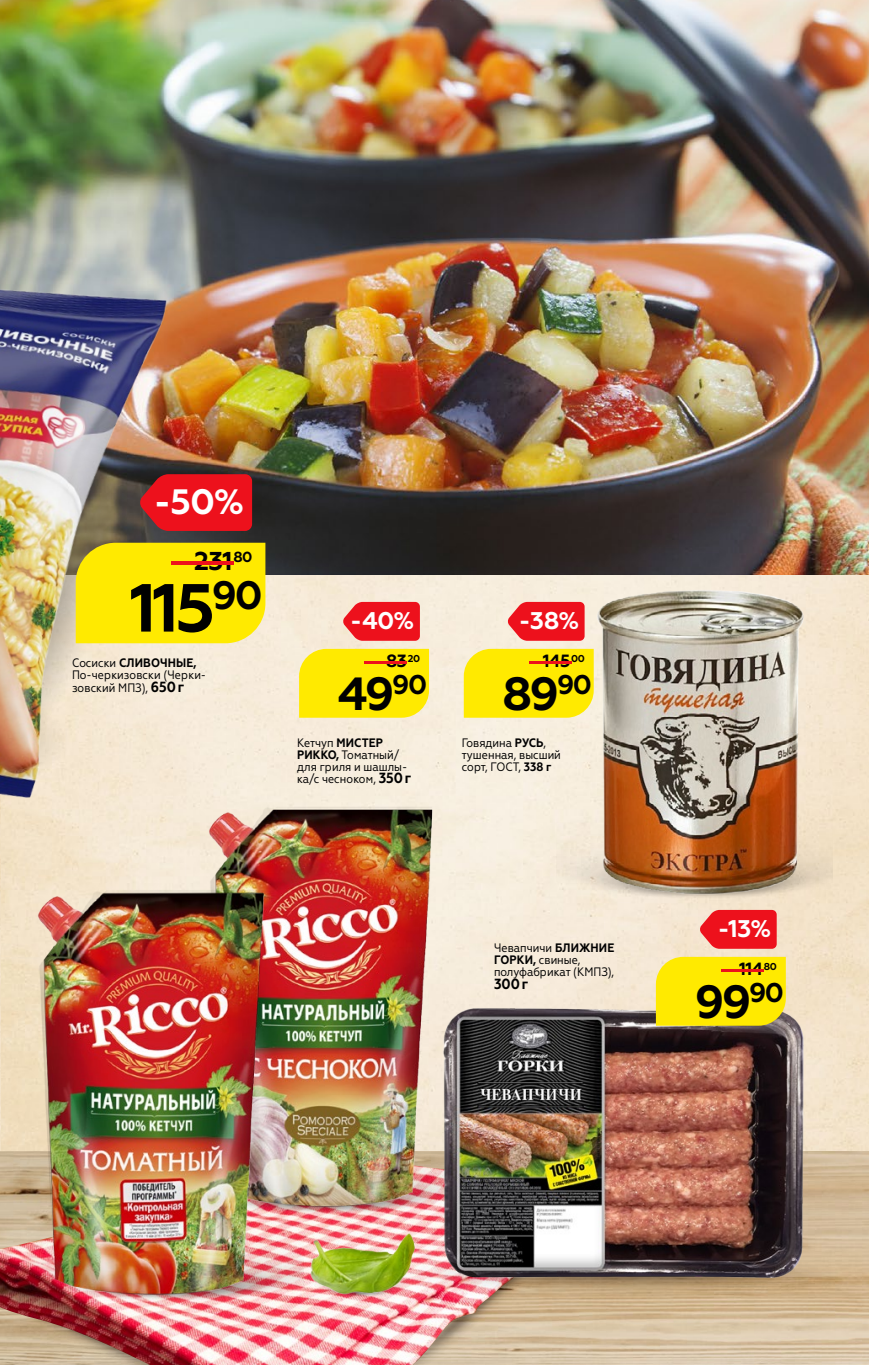
<style>
.page{position:relative;width:869px;height:1365px;background:#fff}
.page>*{position:absolute;margin:0;border:0;box-sizing:border-box;transform-origin:0 0}
.t1{font:700 67.9px "Geometria";color:#000}
.t2{font:700 46.38px "Geometria";color:#000}
.t3{font:700 35.18px "Geometria";color:#fff}
.t4{font:700 25.9px "Geometria";color:#000002}
.t5{font:700 24.15px "Geometria";color:#fff}
.t6{font:700 17.68px "Geometria";letter-spacing:-.03em;color:#000002}
.t7{font:700 14.7px "Geometria Narrow";color:#000}
.t8{font:700 14.53px "Geometria";color:#000002}
.t9{font:12.25px/12.2px "Geometria Narrow";color:#000}
.t10{font:700 9.97px "Geometria";color:#000002}
.s1{font-size:25.9px;color:#ed111c}
.s2{font-weight:700}
.s3{font-weight:700;font-size:14.7px}
.s4{font-size:17.68px;color:#ed111c}
</style>
<div class="page">
<img style="left:1px;top:574px;width:867px;height:577px">
<img style="left:0;top:0;width:1px;height:1364px">
<img style="left:0;top:0;width:868px;height:574px">
<img style="left:0;top:1302px;width:597px;height:62px">
<img style="left:556px;top:812px;width:276px;height:88px">
<img style="left:592px;top:582px;width:219px;height:318px">
<img style="left:117px;top:799px;width:329px;height:405px">
<img style="left:0;top:885px;width:305px;height:417px">
<img style="left:281px;top:1204px;width:155px;height:110px">
<img style="left:374px;top:1238px;width:494px;height:65px">
<img style="left:436px;top:1000px;width:375px;height:329px">
<div style="left:655px;top:956px;width:130px;height:69px;background:#ffea00"></div>
<svg style="left:699px;top:909px;width:77px;height:39px;background:#ed2a31"></svg>
<div style="left:463px;top:648px;width:130px;height:69px;background:#ffea00"></div>
<svg style="left:507px;top:602px;width:77px;height:38px;background:#ed262e"></svg>
<div style="left:299px;top:648px;width:130px;height:69px;background:#ffea00"></div>
<svg style="left:342px;top:602px;width:77px;height:38px;background:#ed262e"></svg>
<img style="left:0;top:800px;width:205px;height:54px">
<img style="left:0;top:800px;width:165px;height:45px">
<img style="left:0;top:124px;width:215px;height:676px">
<div style="left:76px;top:542px;width:189px;height:101px;background:#ffea00"></div>
<svg style="left:139px;top:474px;width:113px;height:57px;background:#da151e"></svg>
<h3 class="t3" style="left:154px;top:480px;width:92px">-50%</h3>
<p class="t8" style="left:151px;top:548px;width:102px"><span class="s1">-</span>80</p>
<h3 class="t4" style="left:194px;top:545px;width:40px">231</h3>
<h1 class="t1" style="left:130px;top:567px;width:134px">115<sup>90</sup></h1>
<p class="t9" style="left:72px;top:656px;width:136px">Сосиски <span class="s2">СЛИВОЧНЫЕ,<br></span>По-черкизовски (Черки&shy;зовский МПЗ), <span class="s3">650г</span></p>
<h3 class="t5" style="left:350px;top:606px;width:66px">-40%</h3>
<h3 class="t5" style="left:518px;top:606px;width:62px">-38%</h3>
<p class="t10" style="left:351px;top:652px;width:71px"><span class="s4">-</span>20</p>
<h3 class="t6" style="left:386px;top:650px;width:22px">83</h3>
<p class="t10" style="left:515px;top:652px;width:71px"><span class="s4">-</span>00</p>
<h3 class="t6" style="left:542px;top:650px;width:29px">145</h3>
<h2 class="t2" style="left:338px;top:666px;width:91px">49<sup>90</sup></h2>
<h2 class="t2" style="left:502px;top:666px;width:91px">89<sup>90</sup></h2>
<p class="t9" style="left:297px;top:736px;width:116px">Кетчуп <span class="s2">МИСТЕР<br>РИККО,</span> Томатный/ для гриля и шашлы&shy;ка/с чесноком, <span class="s3">350г</span></p>
<p class="t9" style="left:461px;top:736px;width:101px">Говядина <span class="s2">РУСЬ</span>, тушенная, высший сорт, ГОСТ, <span class="s2">338 г</span></p>
<p class="t9" style="left:494px;top:941px;width:122px">Чевапчичи <span class="s2">БЛИЖНИЕ<br>ГОРКИ,</span> свиные, полуфабрикат (КМПЗ),</p>
<p class="t7" style="left:494px;top:974px;width:36px">300г</p>
<h3 class="t5" style="left:717px;top:914px;width:55px">-13%</h3>
<p class="t10" style="left:707px;top:960px;width:71px"><span class="s4">-</span>80</p>
<h3 class="t6" style="left:739px;top:958px;width:25px">114</h3>
<h2 class="t2" style="left:694px;top:973px;width:91px">99<sup>90</sup></h2>
</div>
